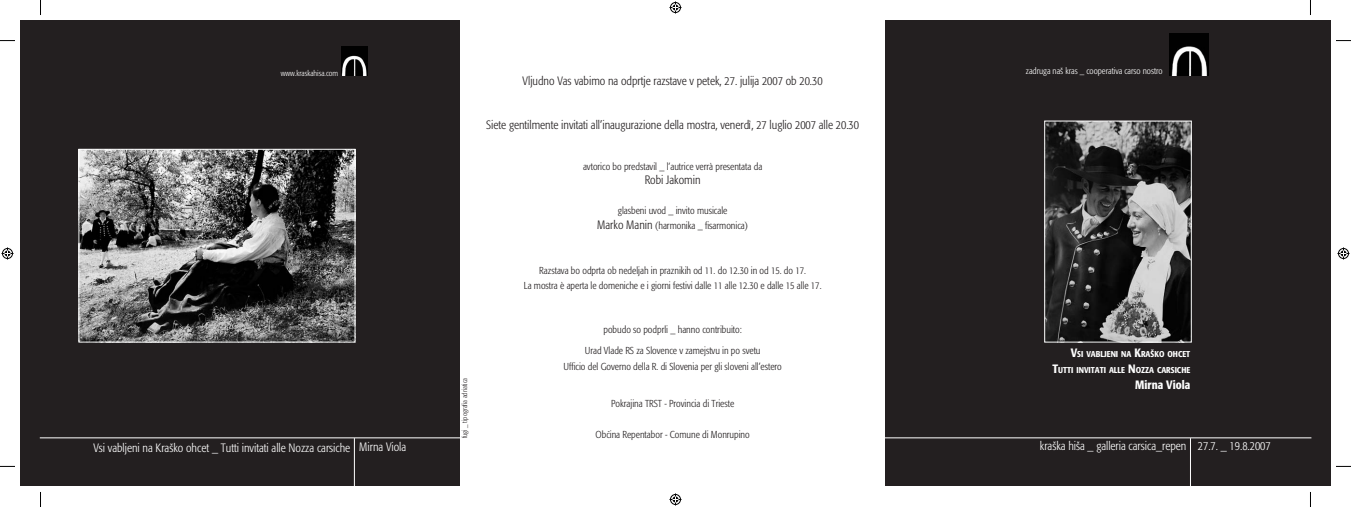
<style>
.page{position:relative;width:1351px;height:507px;background:#fff}
.page>*{position:absolute;margin:0;border:0;box-sizing:border-box;transform-origin:0 0}
.t1{font:300 condensed 12px "Formata Slov";color:#231f20}
.t2{font:300 condensed 12px "Formata Slov";color:#fff}
.t3{font:500 condensed 12px "Formata Slov";color:#fff}
.t4{font:300 condensed 10px/14.9px "Formata Slov";color:#231f20;text-align:center}
.t5{font:300 condensed 9px "Formata Slov";color:#fff}
.t6{font:500 condensed 8.4px/16px "Formata Slov";color:#fff;text-align:right}
.t7{font:300 condensed 8px "Formata Slov";color:#fff}
.t8{font:300 condensed 7px "Formata Slov";color:#231f20}
.s1{font-size:12px}
</style>
<div class="page">
<div style="left:21px;top:21px;width:439px;height:465px;background:#231f20"></div>
<div style="left:885px;top:21px;width:445px;height:465px;background:#231f20"></div>
<hr style="left:874px;top:437px;width:437px;height:1px;background:#fff">
<hr style="left:1190px;top:437px;width:1px;height:49px;background:#fff">
<img style="left:81px;top:151px;width:272px;height:189px">
<div style="left:79px;top:149px;width:276px;height:193px;border:1px solid #fff"></div>
<hr style="left:40px;top:437px;width:427px;height:1px;background:#fff">
<hr style="left:354px;top:437px;width:1px;height:49px;background:#fff">
<img style="left:1170px;top:33px;width:38px;height:42px">
<img style="left:342px;top:47px;width:25px;height:28px">
<img style="left:1047px;top:123px;width:142px;height:217px">
<svg style="left:0;top:40px;width:15px;height:1px"></svg>
<svg style="left:1336px;top:40px;width:15px;height:1px"></svg>
<svg style="left:0;top:465px;width:15px;height:2px"></svg>
<svg style="left:1336px;top:465px;width:15px;height:2px"></svg>
<svg style="left:40px;top:0;width:1px;height:15px"></svg>
<svg style="left:40px;top:492px;width:1px;height:14px"></svg>
<svg style="left:1310px;top:0;width:1px;height:15px"></svg>
<svg style="left:1310px;top:492px;width:1px;height:14px"></svg>
<svg style="left:669px;top:2px;width:12px;height:12px"></svg>
<svg style="left:669px;top:493px;width:12px;height:12px"></svg>
<svg style="left:2px;top:247px;width:12px;height:12px"></svg>
<svg style="left:1337px;top:247px;width:12px;height:12px"></svg>
<p class="t7" style="left:281px;top:68px;width:59px">www.kraskahisa.com</p>
<p class="t2" style="left:93px;top:440px;width:314px">Vsi vabljeni na Kraško ohcet _ Tutti invitati alle Nozza carsiche Mirna Viola</p>
<p class="t8" style="left:461px;top:438px;width:62px;rotate:-90deg">fugi _ tipografia adriatica</p>
<p class="t1" style="left:523px;top:73px;width:302px">Vljudno Vas vabimo na odprtje razstave v petek, 27. julija 2007 ob 20.30</p>
<p class="t1" style="left:486px;top:118px;width:374px">Siete gentilmente invitati all’inaugurazione della mostra, venerdì, 27 luglio 2007 alle 20.30</p>
<p class="t4" style="left:583px;top:158px;width:181px">avtorico bo predstavil _ l’autrice verrà presentata da</p>
<p class="t1" style="left:645px;top:173px;width:57px">Robi Jakomin</p>
<p class="t4" style="left:597px;top:203px;width:152px">glasbeni uvod _ invito musicale<br><span class="s1">Marko Manin</span> (harmonika _ fisarmonica)</p>
<p class="t4" style="left:524px;top:262px;width:299px">Razstava bo odprta ob nedeljah in praznikih od 11. do 12.30 in od 15. do 17.<br>La mostra è aperta le domeniche e i giorni festivi dalle 11 alle 12.30 e dalle 15 alle 17.</p>
<p class="t4" style="left:585px;top:319px;width:177px;line-height:21.2px">pobudo so podprli _ hanno contribuito:<br>Urad Vlade RS za Slovence v zamejstvu in po svetu</p>
<p class="t4" style="left:563px;top:359px;width:220px">Ufficio del Governo della R. di Slovenia per gli sloveni all’estero</p>
<p class="t4" style="left:611px;top:395px;width:125px">Pokrajina TRST - Provincia di Trieste</p>
<p class="t4" style="left:595px;top:427px;width:156px">Ob@ina Repentabor - Comune di Monrupino</p>
<p class="t5" style="left:1026px;top:66px;width:138px">zadruga naš kras _ cooperativa carso nostro</p>
<p class="t6" style="left:1052px;top:345px;width:139px"><span class="s1">V</span>SI VABLJENI NA <span class="s1">K</span>RAŠKO OHCET<br><span class="s1">T</span>UTTI INVITATI ALLE <span class="s1">N</span>OZZA CARSICHE</p>
<p class="t3" style="left:1135px;top:376px;width:56px">Mirna Viola</p>
<p class="t2" style="left:1040px;top:438px;width:232px">kraška hiša _ galleria carsica_repen 27.7. _ 19.8.2007</p>
</div>
